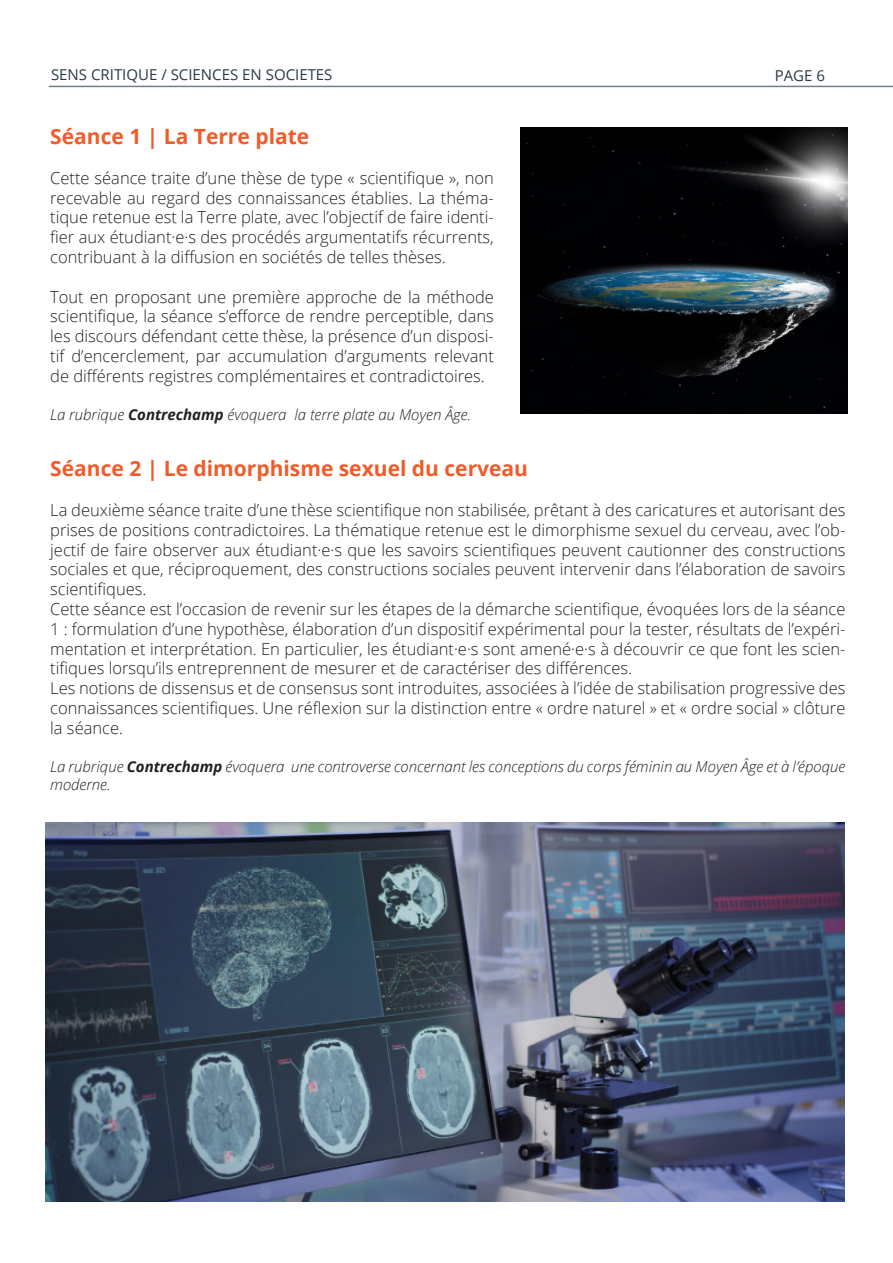
<style>
.page{position:relative;width:893px;height:1263px;background:#fff}
.page>*{position:absolute;margin:0;border:0;box-sizing:border-box;transform-origin:0 0}
.t1{font:700 21px "Open Sans";color:#f15b29}
.t2{font:300 16.5px/19.8px "Open Sans";color:#231f20;text-align:justify}
.t3{font:italic 300 15px/18px "Open Sans";color:#231f20}
.t4{font:15px "Open Sans";color:#293a45}
.s1{font-weight:700}
</style>
<div class="page">
<img style="left:520px;top:128px;width:327px;height:285px">
<img style="left:45px;top:823px;width:800px;height:378px">
<hr style="left:49px;top:86px;width:844px;height:1px;background:#293a45">
<p class="t4" style="left:51px;top:64px;width:283px">SENS CRITIQUE / SCIENCES EN SOCIETES</p>
<p class="t4" style="left:775px;top:65px;width:52px">PAGE 6</p>
<p class="t1" style="left:50px;top:122px;width:261px">Séance 1 | La Terre plate</p>
<p class="t2" style="left:50px;top:168px;width:445px">Cette séance traite d’une thèse de type « scientifique », non recevable au regard des connaissances établies. La théma&shy;tique retenue est la Terre plate, avec l’objectif de faire identi&shy;fier aux étudiant·e·s des procédés argumentatifs récurrents, contribuant à la diffusion en sociétés de telles thèses.</p>
<p class="t2" style="left:50px;top:286px;width:445px">Tout en proposant une première approche de la méthode scientifique, la séance s’efforce de rendre perceptible, dans les discours défendant cette thèse, la présence d’un disposi&shy;tif d’encerclement, par accumulation d’arguments relevant de différents registres complémentaires et contradictoires.</p>
<p class="t3" style="left:50px;top:405px;width:422px">La rubrique <span class="s1">Contrechamp</span> évoquera la terre plate au Moyen Âge.</p>
<p class="t1" style="left:50px;top:454px;width:479px">Séance 2 | Le dimorphisme sexuel du cerveau</p>
<p class="t2" style="left:50px;top:500px;width:797px">La deuxième séance traite d’une thèse scientifique non stabilisée, prêtant à des caricatures et autorisant des prises de positions contradictoires. La thématique retenue est le dimorphisme sexuel du cerveau, avec l’ob&shy;jectif de faire observer aux étudiant·e·s que les savoirs scientifiques peuvent cautionner des constructions sociales et que, réciproquement, des constructions sociales peuvent intervenir dans l’élaboration de savoirs scientifiques.</p>
<p class="t2" style="left:50px;top:599px;width:797px">Cette séance est l’occasion de revenir sur les étapes de la démarche scientifique, évoquées lors de la séance 1 : formulation d’une hypothèse, élaboration d’un dispositif expérimental pour la tester, résultats de l’expéri&shy;mentation et interprétation. En particulier, les étudiant·e·s sont amené·e·s à découvrir ce que font les scien&shy;tifiques lorsqu’ils entreprennent de mesurer et de caractériser des différences.</p>
<p class="t2" style="left:50px;top:678px;width:797px">Les notions de dissensus et de consensus sont introduites, associées à l’idée de stabilisation progressive des connaissances scientifiques. Une réflexion sur la distinction entre « ordre naturel » et « ordre social » clôture la séance.</p>
<p class="t3" style="left:50px;top:757px;width:797px">La rubrique <span class="s1">Contrechamp</span> évoquera une controverse concernant les conceptions du corps féminin au Moyen Âge et à l’époque moderne.</p>
</div>
